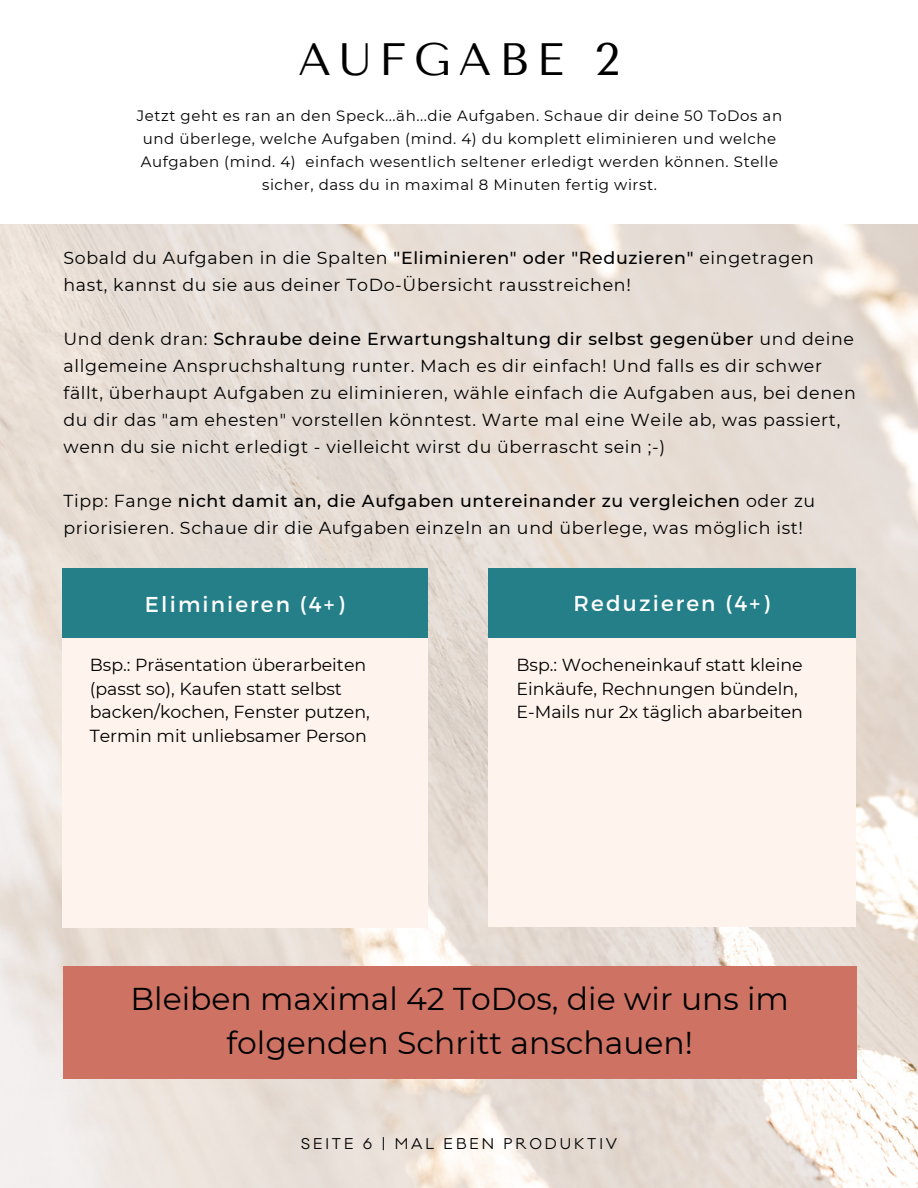
<style>
.page{position:relative;width:918px;height:1188px;background:#fff}
.page>*{position:absolute;margin:0;border:0;box-sizing:border-box;transform-origin:0 0}
.t1{font:45.15px "Tenor Sans";letter-spacing:.17em;color:#000}
.t2{font:31.5px/43.8px "Montserrat";color:#000;text-align:center}
.t3{font:21.45px "Montserrat";letter-spacing:.1em;color:#fff}
.t4{font:17.4px/27px "Montserrat";letter-spacing:.04em;color:#000}
.t5{font:17.4px/23.7px "Montserrat";color:#000}
.t6{font:15px/23.1px "Montserrat";letter-spacing:.04em;color:#000;text-align:center}
.t7{font:14.4px "Galano Classic";letter-spacing:.2em;color:#000}
.s1{font-weight:500}
</style>
<div class="page">
<img style="left:0;top:224px;width:918px;height:964px">
<div style="left:62px;top:591px;width:365px;height:336px;background:#fef4ed"></div>
<div style="left:488px;top:591px;width:367px;height:336px;background:#fef4ed"></div>
<div style="left:62px;top:568px;width:365px;height:70px;background:#247f89"></div>
<div style="left:488px;top:568px;width:367px;height:70px;background:#247f89"></div>
<div style="left:63px;top:966px;width:794px;height:113px;background:#ce7364"></div>
<p class="t1" style="left:298px;top:33px;width:323px">AUFGABE 2</p>
<p class="t6" style="left:137px;top:104px;width:647px">Jetzt geht es ran an den Speck...äh...die Aufgaben. Schaue dir deine 50 ToDos an und überlege, welche Aufgaben (mind. 4) du komplett eliminieren und welche Aufgaben (mind. 4) einfach wesentlich seltener erledigt werden können. Stelle sicher, dass du in maximal 8 Minuten fertig wirst.</p>
<p class="t4" style="left:63px;top:244px;width:752px">Sobald du Aufgaben in die Spalten <span class="s1">"Eliminieren" oder "Reduzieren"</span> eingetragen hast, kannst du sie aus deiner ToDo-Übersicht rausstreichen!</p>
<p class="t4" style="left:63px;top:325px;width:794px">Und denk dran: <span class="s1">Schraube deine Erwartungshaltung dir selbst gegenüber</span> und deine allgemeine Anspruchshaltung runter. Mach es dir einfach! Und falls es dir schwer fällt, überhaupt Aufgaben zu eliminieren, wähle einfach die Aufgaben aus, bei denen du dir das "am ehesten" vorstellen könntest. Warte mal eine Weile ab, was passiert, wenn du sie nicht erledigt - vielleicht wirst du überrascht sein ;-)</p>
<p class="t4" style="left:63px;top:487px;width:753px">Tipp: Fange <span class="s1">nicht damit an, die Aufgaben untereinander zu vergleichen</span> oder zu priorisieren. Schaue dir die Aufgaben einzeln an und überlege, was möglich ist!</p>
<p class="t3" style="left:145px;top:590px;width:201px">Eliminieren (4+)</p>
<p class="t3" style="left:574px;top:589px;width:198px">Reduzieren (4+)</p>
<p class="t5" style="left:90px;top:653px;width:282px">Bsp.: Präsentation überarbeiten (passt so), Kaufen statt selbst backen/kochen, Fenster putzen,<br>Termin mit unliebsamer Person</p>
<p class="t5" style="left:517px;top:653px;width:288px">Bsp.: Wocheneinkauf statt kleine<br>Einkäufe, Rechnungen bündeln,</p>
<p class="t5" style="left:517px;top:700px;width:288px">E-Mails nur 2x täglich abarbeiten</p>
<p class="t2" style="left:131px;top:977px;width:660px">Bleiben maximal 42 ToDos, die wir uns im folgenden Schritt anschauen!</p>
<p class="t7" style="left:301px;top:1134px;width:318px">SEITE 6 | MAL EBEN PRODUKTIV</p>
</div>
